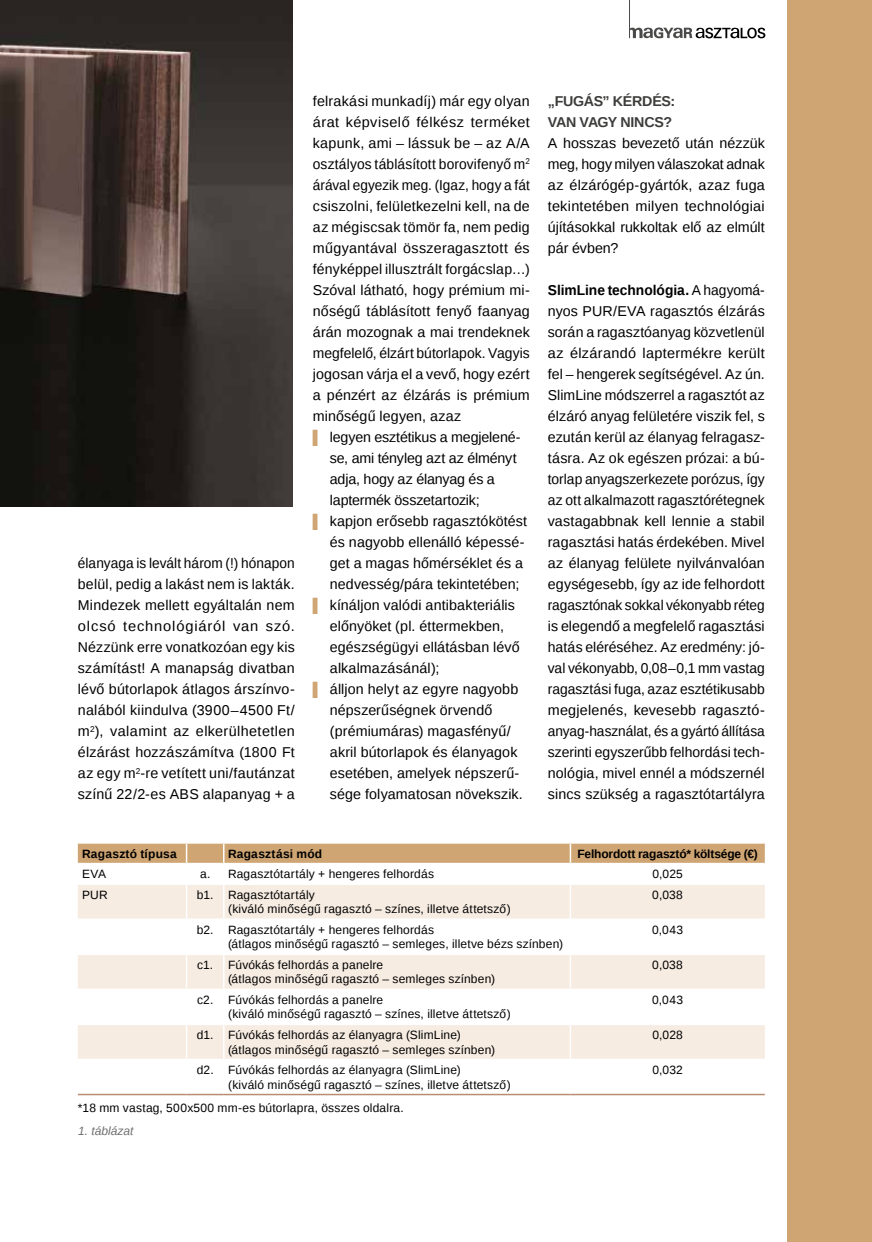
<style>
.page{position:relative;width:872px;height:1242px;background:#fff}
.page>*{position:absolute;margin:0;border:0;box-sizing:border-box;transform-origin:0 0}
.t1{font:14.25px/21px "Liberation Sans";letter-spacing:.01em;color:#000;text-align:justify}
.t2{font:14.25px/21px "Liberation Sans";letter-spacing:.01em;color:#000;text-align:justify;scale:.96 1}
.t3{font:14.25px "Liberation Sans";letter-spacing:-.01em;color:#000}
.t4{font:14.25px "Liberation Sans";letter-spacing:.01em;color:#000;scale:.95 1}
.t5{font:14.25px "Liberation Sans";letter-spacing:.035em;color:#000}
.t6{font:700 14.25px/21px "Liberation Sans";letter-spacing:-.02em;color:#3c3c3b}
.t7{font:14.25px "Liberation Sans";letter-spacing:-.015em;color:#000}
.t8{font:12px/14.4px "Liberation Sans";letter-spacing:.015em;color:#000}
.t9{font:700 12px "Liberation Sans";letter-spacing:-.015em;color:#000}
.t10{font:700 12px "Liberation Sans";letter-spacing:.01em;color:#000}
.t11{font:italic 12px "Liberation Sans";color:#706f6f}
.s1{font-size:13.5px;color:#cfa573}
.s2{font-weight:700}
</style>
<div class="page">
<div style="left:787px;top:0;width:85px;height:1242px;background:#cfa573"></div>
<svg style="left:630px;top:27px;width:135px;height:11px"></svg>
<hr style="left:629px;top:0;width:1px;height:38px;background:#4a4a49">
<img style="left:0;top:0;width:293px;height:506px">
<svg style="left:78px;top:885px;width:687px;height:173px;fill:#f6ece2"></svg>
<svg style="left:78px;top:843px;width:687px;height:21px;background:#d3ad80"></svg>
<hr style="left:186px;top:885px;width:1px;height:33px;background:#fff">
<hr style="left:223px;top:885px;width:1px;height:33px;background:#fff">
<hr style="left:569px;top:885px;width:2px;height:33px;background:#fff">
<hr style="left:78px;top:918px;width:109px;height:2px;background:#fff">
<hr style="left:187px;top:918px;width:37px;height:2px;background:#fff">
<hr style="left:186px;top:920px;width:1px;height:33px;background:#fff">
<hr style="left:224px;top:918px;width:346px;height:2px;background:#fff">
<hr style="left:223px;top:920px;width:1px;height:33px;background:#fff">
<hr style="left:570px;top:918px;width:195px;height:2px;background:#fff">
<hr style="left:569px;top:920px;width:2px;height:33px;background:#fff">
<hr style="left:78px;top:953px;width:109px;height:2px;background:#fff">
<hr style="left:187px;top:953px;width:37px;height:2px;background:#fff">
<hr style="left:186px;top:955px;width:1px;height:33px;background:#fff">
<hr style="left:224px;top:953px;width:346px;height:2px;background:#fff">
<hr style="left:223px;top:955px;width:1px;height:33px;background:#fff">
<hr style="left:570px;top:953px;width:195px;height:2px;background:#fff">
<hr style="left:569px;top:955px;width:2px;height:33px;background:#fff">
<hr style="left:78px;top:988px;width:109px;height:2px;background:#fff">
<hr style="left:187px;top:988px;width:37px;height:2px;background:#fff">
<hr style="left:186px;top:990px;width:1px;height:33px;background:#fff">
<hr style="left:224px;top:988px;width:346px;height:2px;background:#fff">
<hr style="left:223px;top:990px;width:1px;height:33px;background:#fff">
<hr style="left:570px;top:988px;width:195px;height:2px;background:#fff">
<hr style="left:569px;top:990px;width:2px;height:33px;background:#fff">
<hr style="left:78px;top:1023px;width:109px;height:2px;background:#fff">
<hr style="left:187px;top:1023px;width:37px;height:2px;background:#fff">
<hr style="left:186px;top:1025px;width:1px;height:33px;background:#fff">
<hr style="left:224px;top:1023px;width:346px;height:2px;background:#fff">
<hr style="left:223px;top:1025px;width:1px;height:33px;background:#fff">
<hr style="left:570px;top:1023px;width:195px;height:2px;background:#fff">
<hr style="left:569px;top:1025px;width:2px;height:33px;background:#fff">
<hr style="left:78px;top:1093px;width:109px;height:2px;background:#b68d73">
<hr style="left:187px;top:1093px;width:37px;height:2px;background:#b68d73">
<hr style="left:224px;top:1093px;width:346px;height:2px;background:#b68d73">
<hr style="left:570px;top:1093px;width:195px;height:2px;background:#b68d73">
<p class="t2" style="left:78px;top:553px;width:227px">élanyaga is levált három (!) hónapon belül, pedig a lakást nem is lakták.<br>Mindezek mellett egyáltalán nem olcsó technológiáról van szó.<br>Nézzünk erre vonatkozóan egy kis számítást! A manapság divatban lévő bútorlapok átlagos árszínvo&shy;nalából kiindulva (3900–4500 Ft/ m<sup>2</sup>), valamint az elkerülhetetlen élzárást hozzászámítva (1800 Ft az egy m<sup>2</sup>-re vetített uni/fautánzat színű 22/2-es ABS alapanyag + a</p>
<p class="t1" style="left:313px;top:91px;width:218px">felrakási munkadíj) már egy olyan</p>
<p class="t5" style="left:313px;top:114px;width:218px">árat képviselő félkész terméket</p>
<p class="t1" style="left:313px;top:133px;width:218px">kapunk, ami – lássuk be – az A/A</p>
<p class="t1" style="left:313px;top:154px;width:218px">osztályos táblásított borovifenyő m<sup>2</sup></p>
<p class="t4" style="left:313px;top:177px;width:230px">árával egyezik meg. (Igaz, hogy a fát</p>
<p class="t1" style="left:313px;top:196px;width:218px">csiszolni, felületkezelni kell, na de</p>
<p class="t1" style="left:313px;top:217px;width:218px">az mégiscsak tömör fa, nem pedig</p>
<p class="t1" style="left:313px;top:238px;width:218px">műgyantával összeragasztott és</p>
<p class="t1" style="left:313px;top:259px;width:218px">fényképpel illusztrált forgácslap…)</p>
<p class="t1" style="left:313px;top:280px;width:218px">Szóval látható, hogy prémium mi-</p>
<p class="t1" style="left:313px;top:301px;width:218px">nőségű táblásított fenyő faanyag</p>
<p class="t1" style="left:313px;top:322px;width:218px">árán mozognak a mai trendeknek</p>
<p class="t1" style="left:313px;top:343px;width:218px">megfelelő, élzárt bútorlapok. Vagyis</p>
<p class="t1" style="left:313px;top:364px;width:218px">jogosan várja el a vevő, hogy ezért</p>
<p class="t1" style="left:313px;top:385px;width:218px">a pénzért az élzárás is prémium</p>
<p class="t1" style="left:313px;top:406px;width:150px">minőségű legyen, azaz</p>
<p class="t3" style="left:313px;top:429px;width:209px"><span class="s1">▌</span> legyen esztétikus a megjelené-</p>
<p class="t3" style="left:330px;top:450px;width:188px">se, ami tényleg azt az élményt</p>
<p class="t3" style="left:330px;top:471px;width:166px">adja, hogy az élanyag és a</p>
<p class="t7" style="left:330px;top:492px;width:151px">laptermék összetartozik;</p>
<p class="t1" style="left:313px;top:511px;width:216px"><span class="s1">▌</span> kapjon erősebb ragasztókötést</p>
<p class="t1" style="left:330px;top:532px;width:196px">és nagyobb ellenálló képessé-</p>
<p class="t1" style="left:330px;top:553px;width:195px">get a magas hőmérséklet és a</p>
<p class="t1" style="left:330px;top:574px;width:191px">nedvesség/pára tekintetében;</p>
<p class="t1" style="left:313px;top:595px;width:204px"><span class="s1">▌</span> kínáljon valódi antibakteriális</p>
<p class="t1" style="left:330px;top:616px;width:176px">előnyöket (pl. éttermekben,</p>
<p class="t1" style="left:330px;top:637px;width:191px">egészségügyi ellátásban lévő</p>
<p class="t1" style="left:330px;top:658px;width:111px">alkalmazásánál);</p>
<p class="t1" style="left:313px;top:679px;width:207px"><span class="s1">▌</span> álljon helyt az egyre nagyobb</p>
<p class="t1" style="left:330px;top:700px;width:164px">népszerűségnek örvendő</p>
<p class="t1" style="left:330px;top:721px;width:182px">(prémiumáras) magasfényű/</p>
<p class="t1" style="left:330px;top:742px;width:189px">akril bútorlapok és élanyagok</p>
<p class="t1" style="left:330px;top:763px;width:191px">esetében, amelyek népszerű-</p>
<p class="t1" style="left:330px;top:784px;width:194px">sége folyamatosan növekszik.</p>
<p class="t6" style="left:548px;top:90px;width:129px">„FUGÁS” KÉRDÉS:<br>VAN VAGY NINCS?</p>
<p class="t1" style="left:548px;top:133px;width:218px">A hosszas bevezető után nézzük meg, hogy milyen válaszokat adnak az élzárógép-gyártók, azaz fuga tekintetében milyen technológiai újításokkal rukkoltak elő az elmúlt pár évben?</p>
<p class="t1" style="left:548px;top:280px;width:218px"><span class="s2">SlimLine technológia.</span> A hagyomá&shy;nyos PUR/EVA ragasztós élzárás során a ragasztóanyag közvetlenül az élzárandó laptermékre került fel – hengerek segítségével. Az ún.<br>SlimLine módszerrel a ragasztót az élzáró anyag felületére viszik fel, s ezután kerül az élanyag felragasz&shy;tásra. Az ok egészen prózai: a bú&shy;torlap anyagszerkezete porózus, így az ott alkalmazott ragasztórétegnek vastagabbnak kell lennie a stabil ragasztási hatás érdekében. Mivel az élanyag felülete nyilvánvalóan egységesebb, így az ide felhordott ragasztónak sokkal vékonyabb réteg is elegendő a megfelelő ragasztási hatás eléréséhez. Az eredmény: jó&shy;val vékonyabb, 0,08–0,1 mm vastag ragasztási fuga, azaz esztétikusabb megjelenés, kevesebb ragasztó&shy;anyag-használat, és a gyártó állítása szerinti egyszerűbb felhordási tech&shy;nológia, mivel ennél a módszernél sincs szükség a ragasztótartályra</p>
<p class="t10" style="left:82px;top:845px;width:96px">Ragasztó típusa</p>
<p class="t10" style="left:228px;top:845px;width:96px">Ragasztási mód</p>
<p class="t9" style="left:577px;top:845px;width:182px">Felhordott ragasztó* költsége (€)</p>
<p class="t8" style="left:82px;top:867px;width:25px">EVA</p>
<p class="t8" style="left:200px;top:867px;width:236px">a. Ragasztótartály + hengeres felhordás</p>
<p class="t8" style="left:652px;top:867px;width:32px">0,025</p>
<p class="t8" style="left:82px;top:888px;width:27px">PUR</p>
<p class="t8" style="left:228px;top:888px;width:284px;text-indent:-31px">b1. Ragasztótartály<br>(kiváló minőségű ragasztó – színes, illetve áttetsző)</p>
<p class="t8" style="left:652px;top:888px;width:32px">0,038</p>
<p class="t8" style="left:228px;top:923px;width:336px;text-indent:-31px">b2. Ragasztótartály + hengeres felhordás<br>(átlagos minőségű ragasztó – semleges, illetve bézs színben)</p>
<p class="t8" style="left:652px;top:923px;width:32px">0,043</p>
<p class="t8" style="left:228px;top:958px;width:268px;text-indent:-31px">c1. Fúvókás felhordás a panelre<br>(átlagos minőségű ragasztó – semleges színben)</p>
<p class="t8" style="left:652px;top:958px;width:32px">0,038</p>
<p class="t8" style="left:228px;top:993px;width:284px;text-indent:-31px">c2. Fúvókás felhordás a panelre<br>(kiváló minőségű ragasztó – színes, illetve áttetsző)</p>
<p class="t8" style="left:652px;top:993px;width:32px">0,043</p>
<p class="t8" style="left:228px;top:1028px;width:268px;text-indent:-31px">d1. Fúvókás felhordás az élanyagra (SlimLine) (átlagos minőségű ragasztó – semleges színben)</p>
<p class="t8" style="left:652px;top:1028px;width:32px">0,028</p>
<p class="t8" style="left:228px;top:1063px;width:284px;text-indent:-31px">d2. Fúvókás felhordás az élanyagra (SlimLine)<br>(kiváló minőségű ragasztó – színes, illetve áttetsző)</p>
<p class="t8" style="left:652px;top:1063px;width:32px">0,032</p>
<p class="t8" style="left:78px;top:1101px;width:327px">*18 mm vastag, 500x500 mm-es bútorlapra, összes oldalra.</p>
<p class="t11" style="left:78px;top:1123px;width:57px">1. táblázat</p>
</div>
